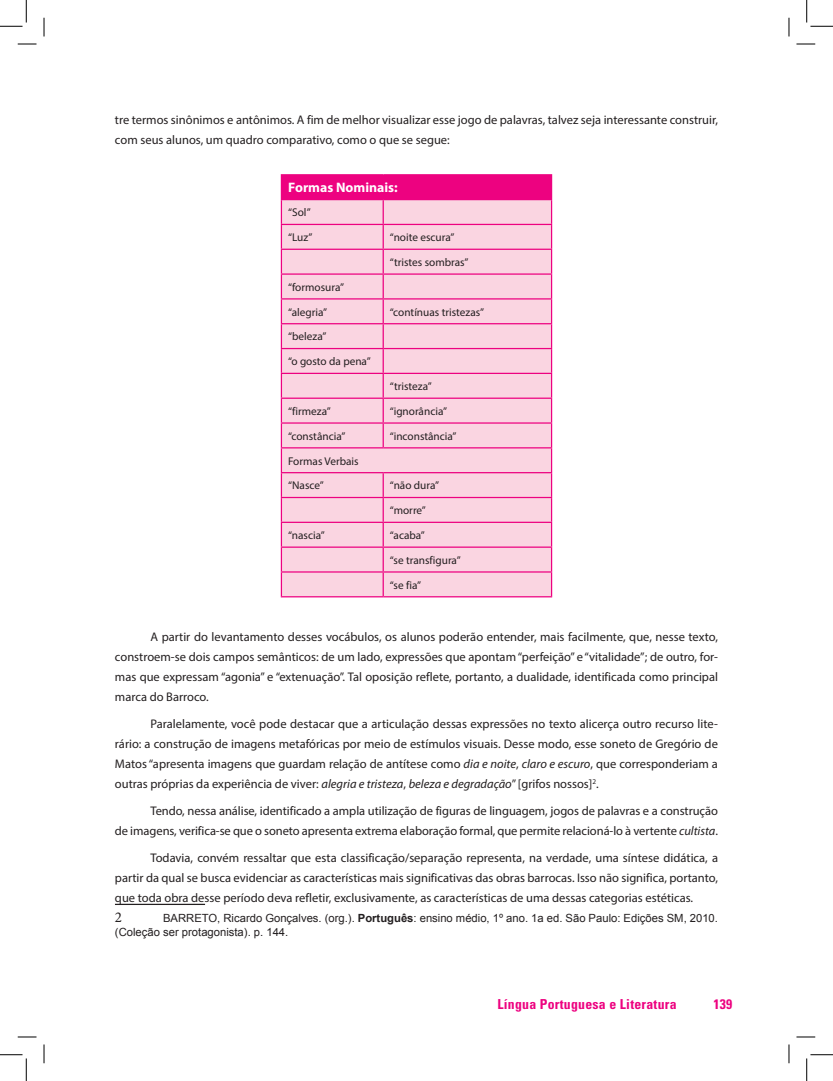
<style>
.page{position:relative;width:833px;height:1081px;background:#fff}
.page>*{position:absolute;margin:0;border:0;box-sizing:border-box;transform-origin:0 0}
.t1{font:15px "Minion Pro";color:#231f20}
.t2{font:700 condensed 13.75px "Univers";letter-spacing:.02em;color:#ed0280}
.t3{font:700 13.75px "Myriad Pro";color:#fff}
.t4{font:12.5px/20px "Myriad Pro";color:#231f20;text-align:justify}
.t5{font:11.25px "Myriad Pro";color:#231f20}
.t6{font:11.25px/13.5px "Arial";color:#231f20}
.s1{font-style:italic}
.s2{font-weight:700}
</style>
<div class="page">
<div style="left:281px;top:175px;width:270px;height:24px;background:#ed0280"></div>
<div style="left:282px;top:200px;width:268px;height:396px;background:#fad5e1"></div>
<hr style="left:280px;top:174px;width:103px;height:1px;background:#ed0280">
<hr style="left:280px;top:175px;width:2px;height:24px;background:#ed0280">
<hr style="left:383px;top:174px;width:169px;height:1px;background:#ed0280">
<hr style="left:550px;top:175px;width:2px;height:24px;background:#ed0280">
<hr style="left:280px;top:199px;width:103px;height:1px;background:#ed0280">
<hr style="left:280px;top:200px;width:2px;height:24px;background:#ed0280">
<hr style="left:383px;top:199px;width:169px;height:1px;background:#ed0280">
<hr style="left:550px;top:200px;width:2px;height:24px;background:#ed0280">
<hr style="left:280px;top:224px;width:103px;height:1px;background:#ed0280">
<hr style="left:280px;top:225px;width:2px;height:23px;background:#ed0280">
<hr style="left:383px;top:224px;width:169px;height:1px;background:#ed0280">
<hr style="left:550px;top:225px;width:2px;height:23px;background:#ed0280">
<hr style="left:280px;top:248px;width:103px;height:2px;background:#ed0280">
<hr style="left:280px;top:250px;width:2px;height:23px;background:#ed0280">
<hr style="left:383px;top:248px;width:169px;height:2px;background:#ed0280">
<hr style="left:550px;top:250px;width:2px;height:23px;background:#ed0280">
<hr style="left:280px;top:273px;width:103px;height:1px;background:#ed0280">
<hr style="left:280px;top:274px;width:2px;height:24px;background:#ed0280">
<hr style="left:383px;top:273px;width:169px;height:1px;background:#ed0280">
<hr style="left:550px;top:274px;width:2px;height:24px;background:#ed0280">
<hr style="left:280px;top:298px;width:103px;height:1px;background:#ed0280">
<hr style="left:280px;top:299px;width:2px;height:24px;background:#ed0280">
<hr style="left:383px;top:298px;width:169px;height:1px;background:#ed0280">
<hr style="left:550px;top:299px;width:2px;height:24px;background:#ed0280">
<hr style="left:280px;top:323px;width:103px;height:1px;background:#ed0280">
<hr style="left:280px;top:324px;width:2px;height:24px;background:#ed0280">
<hr style="left:383px;top:323px;width:169px;height:1px;background:#ed0280">
<hr style="left:550px;top:324px;width:2px;height:24px;background:#ed0280">
<hr style="left:280px;top:348px;width:103px;height:1px;background:#ed0280">
<hr style="left:280px;top:349px;width:2px;height:23px;background:#ed0280">
<hr style="left:383px;top:348px;width:169px;height:1px;background:#ed0280">
<hr style="left:550px;top:349px;width:2px;height:23px;background:#ed0280">
<hr style="left:280px;top:372px;width:103px;height:2px;background:#ed0280">
<hr style="left:280px;top:374px;width:2px;height:23px;background:#ed0280">
<hr style="left:383px;top:372px;width:169px;height:2px;background:#ed0280">
<hr style="left:550px;top:374px;width:2px;height:23px;background:#ed0280">
<hr style="left:280px;top:397px;width:103px;height:1px;background:#ed0280">
<hr style="left:280px;top:398px;width:2px;height:24px;background:#ed0280">
<hr style="left:383px;top:397px;width:169px;height:1px;background:#ed0280">
<hr style="left:550px;top:398px;width:2px;height:24px;background:#ed0280">
<hr style="left:280px;top:422px;width:103px;height:1px;background:#ed0280">
<hr style="left:280px;top:423px;width:2px;height:24px;background:#ed0280">
<hr style="left:383px;top:422px;width:169px;height:1px;background:#ed0280">
<svg style="left:382px;top:200px;width:1px;height:247px"></svg>
<hr style="left:550px;top:423px;width:2px;height:24px;background:#ed0280">
<hr style="left:280px;top:447px;width:103px;height:1px;background:#ed0280">
<hr style="left:280px;top:448px;width:2px;height:24px;background:#ed0280">
<hr style="left:383px;top:447px;width:169px;height:1px;background:#ed0280">
<hr style="left:550px;top:448px;width:2px;height:24px;background:#ed0280">
<hr style="left:280px;top:472px;width:103px;height:1px;background:#ed0280">
<hr style="left:280px;top:473px;width:2px;height:23px;background:#ed0280">
<hr style="left:383px;top:472px;width:169px;height:1px;background:#ed0280">
<hr style="left:550px;top:473px;width:2px;height:23px;background:#ed0280">
<hr style="left:280px;top:496px;width:103px;height:2px;background:#ed0280">
<hr style="left:280px;top:498px;width:2px;height:23px;background:#ed0280">
<hr style="left:383px;top:496px;width:169px;height:2px;background:#ed0280">
<hr style="left:550px;top:498px;width:2px;height:23px;background:#ed0280">
<hr style="left:280px;top:521px;width:103px;height:2px;background:#ed0280">
<hr style="left:280px;top:523px;width:2px;height:23px;background:#ed0280">
<hr style="left:383px;top:521px;width:169px;height:2px;background:#ed0280">
<hr style="left:550px;top:523px;width:2px;height:23px;background:#ed0280">
<hr style="left:280px;top:546px;width:103px;height:1px;background:#ed0280">
<hr style="left:280px;top:547px;width:2px;height:24px;background:#ed0280">
<hr style="left:383px;top:546px;width:169px;height:1px;background:#ed0280">
<hr style="left:550px;top:547px;width:2px;height:24px;background:#ed0280">
<hr style="left:280px;top:571px;width:103px;height:1px;background:#ed0280">
<hr style="left:280px;top:572px;width:2px;height:24px;background:#ed0280">
<hr style="left:383px;top:571px;width:169px;height:1px;background:#ed0280">
<svg style="left:382px;top:473px;width:1px;height:123px"></svg>
<hr style="left:550px;top:572px;width:2px;height:24px;background:#ed0280">
<hr style="left:280px;top:596px;width:103px;height:1px;background:#ed0280">
<hr style="left:383px;top:596px;width:169px;height:1px;background:#ed0280">
<hr style="left:115px;top:903px;width:90px;height:1px;background:#231f20">
<svg style="left:18px;top:43px;width:18px;height:2px"></svg>
<svg style="left:796px;top:43px;width:18px;height:2px"></svg>
<svg style="left:18px;top:1036px;width:18px;height:1px"></svg>
<svg style="left:796px;top:1036px;width:18px;height:1px"></svg>
<svg style="left:43px;top:18px;width:2px;height:18px"></svg>
<svg style="left:43px;top:1044px;width:2px;height:18px"></svg>
<svg style="left:788px;top:18px;width:1px;height:18px"></svg>
<svg style="left:788px;top:1044px;width:1px;height:18px"></svg>
<svg style="left:0;top:0;width:27px;height:27px"></svg>
<svg style="left:0;top:1054px;width:27px;height:26px"></svg>
<svg style="left:806px;top:0;width:26px;height:27px"></svg>
<svg style="left:806px;top:1054px;width:26px;height:26px"></svg>
<p class="t4" style="left:115px;top:110px;width:604px">tre termos sinônimos e antônimos. A fim de melhor visualizar esse jogo de palavras, talvez seja interessante construir, com seus alunos, um quadro comparativo, como o que se segue:</p>
<p class="t3" style="left:288px;top:179px;width:111px">Formas Nominais:</p>
<p class="t5" style="left:288px;top:205px;width:24px">“Sol”</p>
<p class="t5" style="left:288px;top:230px;width:26px">“Luz”</p>
<p class="t5" style="left:390px;top:230px;width:66px">“noite escura”</p>
<p class="t5" style="left:390px;top:255px;width:80px">“tristes sombras”</p>
<p class="t5" style="left:288px;top:280px;width:57px">“formosura”</p>
<p class="t5" style="left:288px;top:305px;width:40px">“alegria”</p>
<p class="t5" style="left:390px;top:305px;width:95px">“contínuas tristezas”</p>
<p class="t5" style="left:288px;top:329px;width:40px">“beleza”</p>
<p class="t5" style="left:288px;top:354px;width:84px">“o gosto da pena”</p>
<p class="t5" style="left:390px;top:379px;width:43px">“tristeza”</p>
<p class="t5" style="left:288px;top:404px;width:44px">“firmeza”</p>
<p class="t5" style="left:390px;top:404px;width:59px">“ignorância”</p>
<p class="t5" style="left:288px;top:429px;width:59px">“constância”</p>
<p class="t5" style="left:390px;top:429px;width:68px">“inconstância”</p>
<p class="t5" style="left:288px;top:453px;width:72px">Formas Verbais</p>
<p class="t5" style="left:288px;top:478px;width:37px">“Nasce”</p>
<p class="t5" style="left:390px;top:478px;width:51px">“não dura”</p>
<p class="t5" style="left:390px;top:503px;width:37px">“morre”</p>
<p class="t5" style="left:288px;top:528px;width:38px">“nascia”</p>
<p class="t5" style="left:390px;top:528px;width:36px">“acaba”</p>
<p class="t5" style="left:390px;top:553px;width:72px">“se transfigura”</p>
<p class="t5" style="left:390px;top:577px;width:33px">“se fia”</p>
<p class="t4" style="left:115px;top:626px;width:604px;text-indent:35px">A partir do levantamento desses vocábulos, os alunos poderão entender, mais facilmente, que, nesse texto, constroem-se dois campos semânticos: de um lado, expressões que apontam “perfeição” e “vitalidade”; de outro, for&shy;mas que expressam “agonia” e “extenuação”. Tal oposição reflete, portanto, a dualidade, identificada como principal marca do Barroco.</p>
<p class="t4" style="left:115px;top:713px;width:604px;text-indent:35px">Paralelamente, você pode destacar que a articulação dessas expressões no texto alicerça outro recurso lite&shy;rário: a construção de imagens metafóricas por meio de estímulos visuais. Desse modo, esse soneto de Gregório de Matos “apresenta imagens que guardam relação de antítese como <span class="s1">dia e noite</span>, <span class="s1">claro e escuro</span>, que corresponderiam a outras próprias da experiência de viver: <span class="s1">alegria e tristeza</span>, <span class="s1">beleza e degradação</span>” [grifos nossos]<sup>2</sup>.</p>
<p class="t4" style="left:115px;top:800px;width:604px;text-align:right">Tendo, nessa análise, identificado a ampla utilização de figuras de linguagem, jogos de palavras e a construção<br>de imagens, verifica-se que o soneto apresenta extrema elaboração formal, que permite relacioná-lo à vertente <span class="s1">cultista</span>.</p>
<p class="t4" style="left:115px;top:847px;width:604px;text-indent:35px">Todavia, convém ressaltar que esta classificação/separação representa, na verdade, uma síntese didática, a partir da qual se busca evidenciar as características mais significativas das obras barrocas. Isso não significa, portanto, que toda obra desse período deva refletir, exclusivamente, as características de uma dessas categorias estéticas.</p>
<p class="t1" style="left:115px;top:907px;width:9px">2</p>
<p class="t6" style="left:115px;top:911px;width:604px;text-indent:48px">BARRETO, Ricardo Gonçalves. (org.). <span class="s2">Português</span>: ensino médio, 1º ano. 1a ed. São Paulo: Edições SM, 2010. (Coleção ser protagonista). p. 144.</p>
<p class="t2" style="left:497px;top:995px;width:181px">Língua Portuguesa e Literatura</p>
<p class="t2" style="left:713px;top:995px;width:20px">139</p>
</div>
